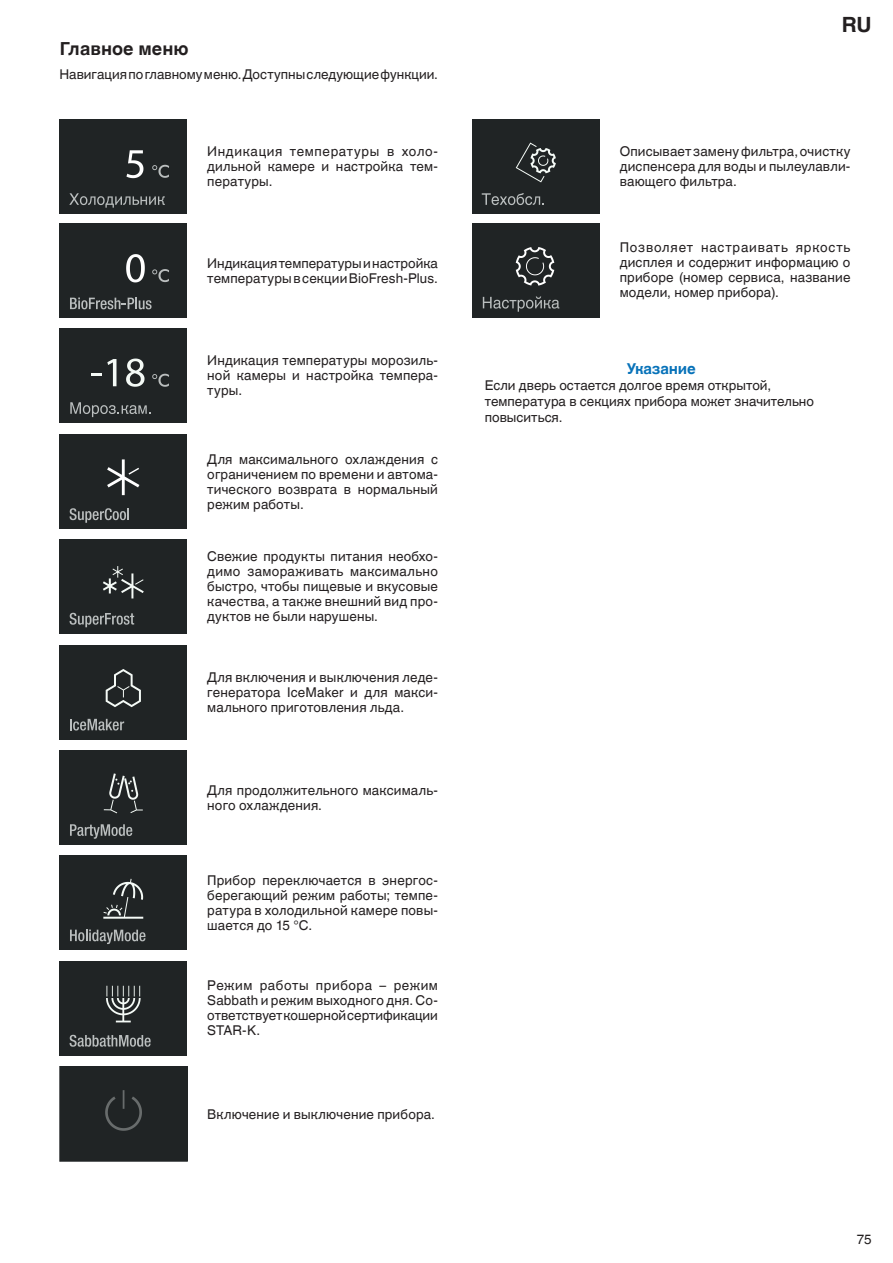
<style>
.page{position:relative;width:893px;height:1263px;background:#fff}
.page>*{position:absolute;margin:0;border:0;box-sizing:border-box;transform-origin:0 0}
.t1{font:700 21px "Helvetica Linotype";color:#231f20}
.t2{font:700 18px "Helvetica Linotype";letter-spacing:.005em;color:#231f20}
.t3{font:700 15px "Helvetica Linotype";letter-spacing:-.01em;color:#0772b9}
.t4{font:13.5px/15px "Helvetica Linotype";letter-spacing:.01em;color:#231f20;text-align:justify}
</style>
<div class="page">
<div style="left:60px;top:119px;width:127px;height:95px;background:#202425"></div>
<svg style="left:152px;top:165px;width:17px;height:13px"></svg>
<svg style="left:69px;top:193px;width:96px;height:15px"></svg>
<svg style="left:126px;top:150px;width:17px;height:28px"></svg>
<div style="left:60px;top:223px;width:127px;height:95px;background:#202425"></div>
<svg style="left:70px;top:297px;width:82px;height:12px"></svg>
<svg style="left:152px;top:269px;width:17px;height:13px"></svg>
<svg style="left:126px;top:254px;width:19px;height:28px"></svg>
<div style="left:472px;top:119px;width:128px;height:95px;background:#202425"></div>
<svg style="left:482px;top:193px;width:62px;height:12px"></svg>
<svg style="left:516px;top:143px;width:40px;height:39px"></svg>
<div style="left:472px;top:223px;width:128px;height:94px;background:#202425"></div>
<svg style="left:483px;top:296px;width:76px;height:16px"></svg>
<svg style="left:516px;top:247px;width:38px;height:39px"></svg>
<div style="left:60px;top:750px;width:127px;height:95px;background:#202425"></div>
<svg style="left:70px;top:824px;width:62px;height:15px"></svg>
<svg style="left:104px;top:773px;width:39px;height:40px"></svg>
<div style="left:60px;top:961px;width:127px;height:94px;background:#202425"></div>
<svg style="left:70px;top:1035px;width:81px;height:12px"></svg>
<svg style="left:106px;top:986px;width:35px;height:36px"></svg>
<div style="left:60px;top:1066px;width:127px;height:95px;background:#202425"></div>
<div style="left:60px;top:1066px;width:128px;height:95px;border:1px solid #202425"></div>
<svg style="left:105px;top:1090px;width:37px;height:41px"></svg>
<div style="left:60px;top:855px;width:127px;height:95px;background:#202425"></div>
<svg style="left:70px;top:929px;width:75px;height:15px"></svg>
<svg style="left:103px;top:879px;width:40px;height:40px"></svg>
<div style="left:60px;top:434px;width:127px;height:95px;background:#202425"></div>
<svg style="left:70px;top:508px;width:59px;height:15px"></svg>
<svg style="left:107px;top:459px;width:32px;height:36px"></svg>
<div style="left:60px;top:328px;width:127px;height:95px;background:#202425"></div>
<svg style="left:152px;top:374px;width:17px;height:13px"></svg>
<svg style="left:70px;top:402px;width:81px;height:15px"></svg>
<svg style="left:91px;top:359px;width:25px;height:27px"></svg>
<svg style="left:126px;top:359px;width:18px;height:28px"></svg>
<div style="left:60px;top:539px;width:127px;height:94px;background:#202425"></div>
<svg style="left:70px;top:613px;width:64px;height:14px"></svg>
<svg style="left:103px;top:566px;width:41px;height:32px"></svg>
<div style="left:60px;top:645px;width:127px;height:94px;background:#202425"></div>
<svg style="left:70px;top:719px;width:54px;height:11px"></svg>
<svg style="left:106px;top:669px;width:35px;height:38px"></svg>
<h2 class="t2" style="left:60px;top:39px;width:130px">Главное меню</h2>
<p class="t4" style="left:60px;top:67px;width:380px">Навигация по главному меню. Доступны следующие функции.</p>
<p class="t4" style="left:207px;top:144px;width:232px">Индикация температуры в холо&shy;дильной камере и настройка тем&shy;пературы.</p>
<p class="t4" style="left:207px;top:256px;width:232px">Индикация температуры и настройка температуры в секции BioFresh-Plus.</p>
<p class="t4" style="left:207px;top:353px;width:232px">Индикация температуры морозиль&shy;ной камеры и настройка темпера&shy;туры.</p>
<p class="t4" style="left:207px;top:452px;width:232px">Для максимального охлаждения с ограничением по времени и автома&shy;тического возврата в нормальный режим работы.</p>
<p class="t4" style="left:207px;top:549px;width:232px">Свежие продукты питания необхо&shy;димо замораживать максимально быстро, чтобы пищевые и вкусовые качества, а также внешний вид про&shy;дуктов не были нарушены.</p>
<p class="t4" style="left:207px;top:670px;width:232px">Для включения и выключения леде&shy;генератора IceMaker и для макси&shy;мального приготовления льда.</p>
<p class="t4" style="left:207px;top:782px;width:232px">Для продолжительного максималь&shy;ного охлаждения.</p>
<p class="t4" style="left:207px;top:873px;width:232px">Прибор переключается в энергос&shy;берегающий режим работы; темпе&shy;ратура в холодильной камере повы&shy;шается до 15 °C.</p>
<p class="t4" style="left:207px;top:978px;width:232px">Режим работы прибора – режим Sabbath и режим выходного дня. Со&shy;ответствует кошерной сертификации STAR-K.</p>
<p class="t4" style="left:207px;top:1106px;width:229px">Включение и выключение прибора.</p>
<h1 class="t1" style="left:842px;top:13px;width:31px">RU</h1>
<p class="t4" style="left:620px;top:144px;width:232px">Описывает замену фильтра, очистку диспенсера для воды и пылеулавли&shy;вающего фильтра.</p>
<p class="t4" style="left:620px;top:240px;width:232px">Позволяет настраивать яркость дисплея и содержит информацию о приборе (номер сервиса, название модели, номер прибора).</p>
<p class="t3" style="left:627px;top:360px;width:71px">Указание</p>
<p class="t4" style="left:485px;top:377px;width:331px;line-height:16.2px;text-align:left">Если дверь остается долгое время открытой, температура в секциях прибора может значительно повыситься.</p>
<p class="t4" style="left:857px;top:1231px;width:17px">75</p>
</div>
